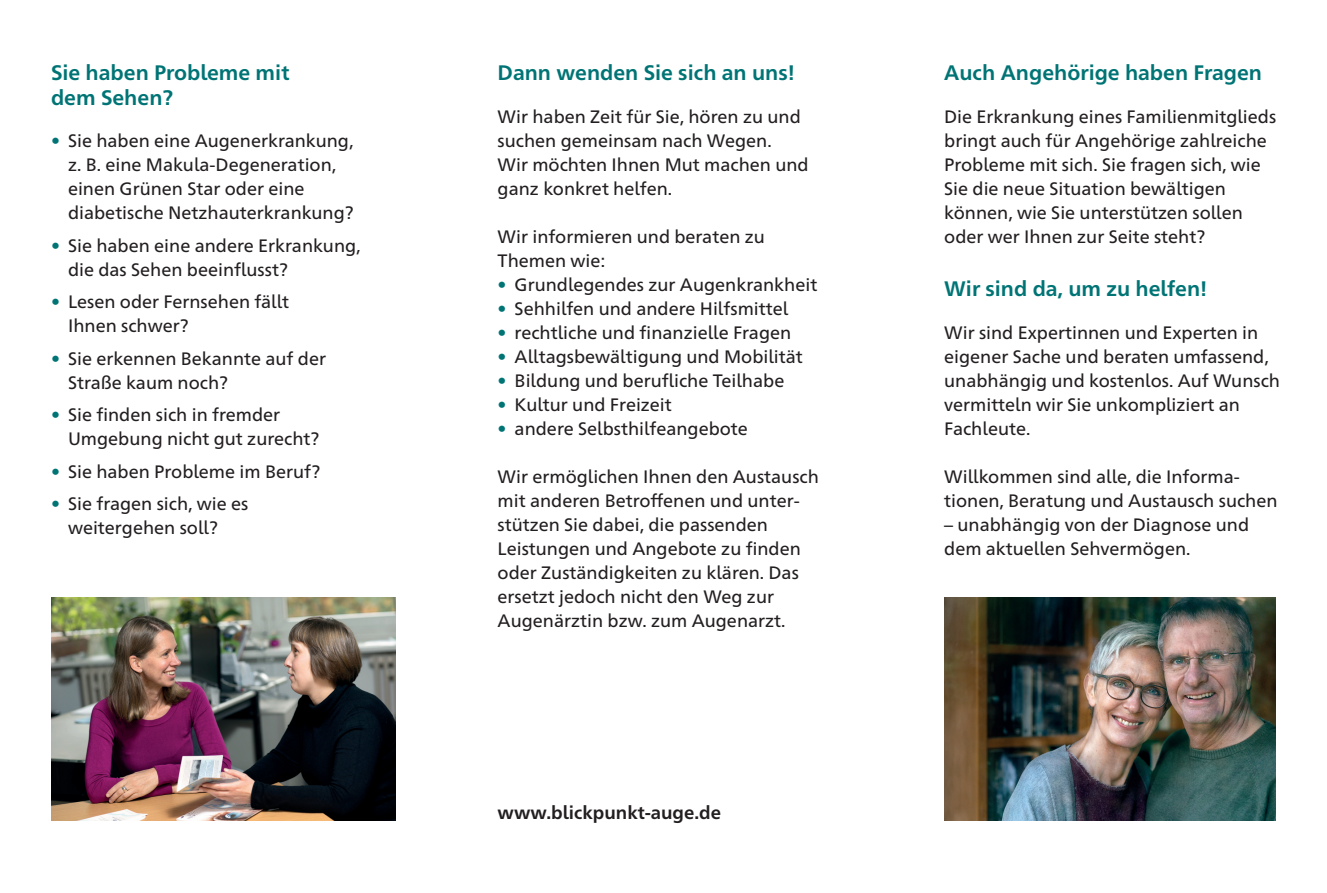
<style>
.page{position:relative;width:1327px;height:893px;background:#fff}
.page>*{position:absolute;margin:0;border:0;box-sizing:border-box;transform-origin:0 0}
.t1{font:700 21px/25.2px "Frutiger Neue 1450 Pro";color:#007475}
.t2{font:700 18.3px "Frutiger Neue 1450 Pro";color:#231f20}
.P-Standard{font:18px/24px "Frutiger Neue 1450 Pro";color:#231f20}
.s1{font-weight:700;color:#007475}
</style>
<div class="page">
<img style="left:944px;top:597px;width:332px;height:224px">
<img style="left:51px;top:597px;width:344px;height:224px">
<h2 class="t1" style="left:51px;top:58px;width:240px">Sie haben Probleme mit dem Sehen?</h2>
<p class="P-Standard" style="left:68px;top:127px;width:287px;text-indent:-17px"><span class="s1">•</span> Sie haben eine Augenerkrankung, z. B. eine Makula-Degeneration, einen Grünen Star oder eine diabetische Netzhauterkrankung?</p>
<p class="P-Standard" style="left:68px;top:232px;width:294px;text-indent:-17px"><span class="s1">•</span> Sie haben eine andere Erkrankung, die das Sehen beeinflusst?</p>
<p class="P-Standard" style="left:68px;top:288px;width:223px;text-indent:-17px"><span class="s1">•</span> Lesen oder Fernsehen fällt<br>Ihnen schwer?</p>
<p class="P-Standard" style="left:68px;top:345px;width:259px;text-indent:-17px"><span class="s1">•</span> Sie erkennen Bekannte auf der<br>Straße kaum noch?</p>
<p class="P-Standard" style="left:68px;top:401px;width:253px;text-indent:-17px"><span class="s1">•</span> Sie finden sich in fremder<br>Umgebung nicht gut zurecht?</p>
<p class="P-Standard" style="left:51px;top:458px;width:271px"><span class="s1">•</span> Sie haben Probleme im Beruf?</p>
<p class="P-Standard" style="left:68px;top:490px;width:182px;text-indent:-17px"><span class="s1">•</span> Sie fragen sich, wie es weitergehen soll?</p>
<h2 class="t1" style="left:497px;top:58px;width:299px">Dann wenden Sie sich an uns!</h2>
<p class="P-Standard" style="left:497px;top:103px;width:313px">Wir haben Zeit für Sie, hören zu und suchen gemeinsam nach Wegen.<br>Wir möchten Ihnen Mut machen und ganz konkret helfen.</p>
<p class="P-Standard" style="left:497px;top:223px;width:269px">Wir informieren und beraten zu<br>Themen wie:</p>
<p class="P-Standard" style="left:497px;top:271px;width:321px"><span class="s1">•</span> Grundlegendes zur Augenkrankheit</p>
<p class="P-Standard" style="left:497px;top:295px;width:292px"><span class="s1">•</span> Sehhilfen und andere Hilfsmittel</p>
<p class="P-Standard" style="left:497px;top:319px;width:295px"><span class="s1">•</span> rechtliche und finanzielle Fragen</p>
<p class="P-Standard" style="left:497px;top:343px;width:307px"><span class="s1">•</span> Alltagsbewältigung und Mobilität</p>
<p class="P-Standard" style="left:497px;top:367px;width:288px"><span class="s1">•</span> Bildung und berufliche Teilhabe</p>
<p class="P-Standard" style="left:497px;top:391px;width:176px"><span class="s1">•</span> Kultur und Freizeit</p>
<p class="P-Standard" style="left:497px;top:415px;width:252px"><span class="s1">•</span> andere Selbsthilfeangebote</p>
<p class="P-Standard" style="left:497px;top:463px;width:323px">Wir ermöglichen Ihnen den Austausch mit anderen Betroffenen und unter&shy;stützen Sie dabei, die passenden Leistungen und Angebote zu finden oder Zuständigkeiten zu klären. Das ersetzt jedoch nicht den Weg zur Augenärztin bzw. zum Augenarzt.</p>
<p class="t2" style="left:497px;top:799px;width:225px">www.blickpunkt-auge.de</p>
<h2 class="t1" style="left:944px;top:58px;width:319px">Auch Angehörige haben Fragen</h2>
<p class="P-Standard" style="left:944px;top:103px;width:333px">Die Erkrankung eines Familienmitglieds bringt auch für Angehörige zahlreiche Probleme mit sich. Sie fragen sich, wie Sie die neue Situation bewältigen können, wie Sie unterstützen sollen oder wer Ihnen zur Seite steht?</p>
<h2 class="t1" style="left:944px;top:274px;width:265px">Wir sind da, um zu helfen!</h2>
<p class="P-Standard" style="left:944px;top:319px;width:337px">Wir sind Expertinnen und Experten in eigener Sache und beraten umfassend, unabhängig und kostenlos. Auf Wunsch vermitteln wir Sie unkompliziert an<br>Fachleute.</p>
<p class="P-Standard" style="left:944px;top:463px;width:335px">Willkommen sind alle, die Informa&shy;tionen, Beratung und Austausch suchen</p>
<p class="P-Standard" style="left:944px;top:511px;width:306px">– unabhängig von der Diagnose und dem aktuellen Sehvermögen.</p>
</div>
